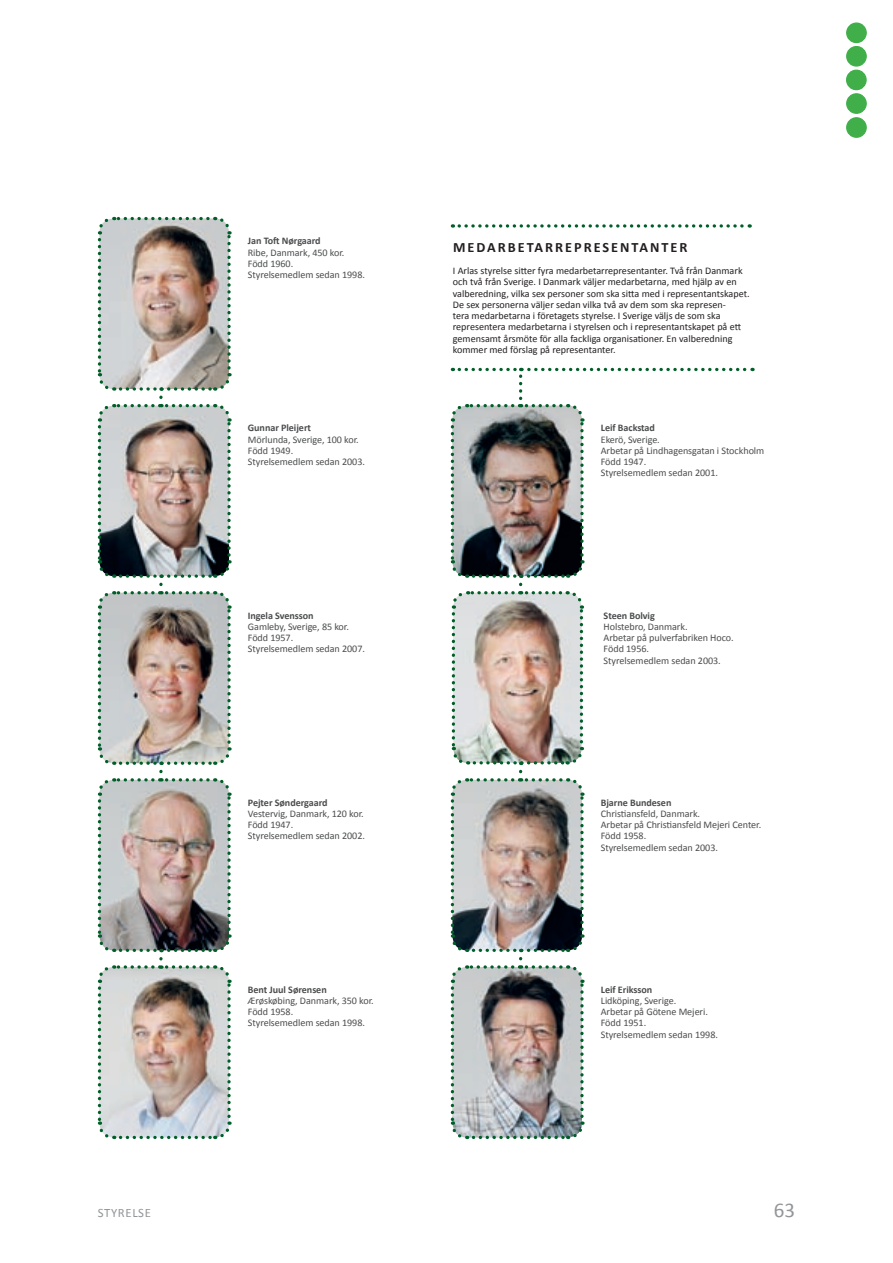
<style>
.page{position:relative;width:893px;height:1263px;background:#fff}
.page>*{position:absolute;margin:0;border:0;box-sizing:border-box;transform-origin:0 0}
.t1{font:21px "Calibri";color:#939598}
.t2{font:700 14.25px "Calibri";letter-spacing:.14em;color:#231f20}
.t3{font:12.75px "Calibri";color:#939598}
.t4{font:10.2px/11.2px "Calibri";letter-spacing:-.005em;color:#4b4c4d}
.t5{font:10.2px/11.2px "Calibri";color:#231f20}
.t6{font:700 10.2px "Calibri";letter-spacing:-.005em;color:#4b4c4d}
</style>
<div class="page">
<svg style="left:459px;top:224px;width:291px;height:4px"></svg>
<div style="left:847px;top:118px;width:19px;height:19px;background:#40ae49;border-radius:50%"></div>
<div style="left:846px;top:117px;width:21px;height:21px;border:1px solid #40ae49;border-radius:50%"></div>
<div style="left:847px;top:94px;width:19px;height:19px;background:#40ae49;border-radius:50%"></div>
<div style="left:846px;top:93px;width:21px;height:21px;border:1px solid #40ae49;border-radius:50%"></div>
<div style="left:847px;top:70px;width:19px;height:20px;background:#40ae49;border-radius:50%"></div>
<div style="left:846px;top:70px;width:21px;height:20px;border:1px solid #40ae49;border-radius:50%"></div>
<div style="left:847px;top:47px;width:19px;height:19px;background:#40ae49;border-radius:50%"></div>
<div style="left:846px;top:46px;width:21px;height:21px;border:1px solid #40ae49;border-radius:50%"></div>
<div style="left:847px;top:23px;width:19px;height:20px;background:#40ae49;border-radius:50%"></div>
<div style="left:846px;top:22px;width:21px;height:21px;border:1px solid #40ae49;border-radius:50%"></div>
<img style="left:450px;top:368px;width:303px;height:772px">
<img style="left:97px;top:216px;width:135px;height:924px">
<p class="t6" style="left:248px;top:235px;width:74px">Jan Toft Nørgaard</p>
<p class="t4" style="left:248px;top:246px;width:119px">Ribe, Danmark, 450 kor.<br>Född 1960.<br>Styrelsemedlem sedan 1998.</p>
<p class="t6" style="left:248px;top:422px;width:65px">Gunnar Pleijert</p>
<p class="t4" style="left:248px;top:433px;width:119px">Mörlunda, Sverige, 100 kor.<br>Född 1949.<br>Styrelsemedlem sedan 2003.</p>
<p class="t6" style="left:248px;top:609px;width:67px">Ingela Svensson</p>
<p class="t4" style="left:248px;top:620px;width:119px">Gamleby, Sverige, 85 kor.<br>Född 1957.<br>Styrelsemedlem sedan 2007.</p>
<p class="t6" style="left:248px;top:796px;width:81px">Pejter Søndergaard</p>
<p class="t4" style="left:248px;top:807px;width:119px">Vestervig, Danmark, 120 kor.<br>Född 1947.<br>Styrelsemedlem sedan 2002.</p>
<p class="t6" style="left:248px;top:983px;width:80px">Bent Juul Sørensen</p>
<p class="t4" style="left:248px;top:994px;width:127px">Ærøskøbing, Danmark, 350 kor.<br>Född 1958.<br>Styrelsemedlem sedan 1998.</p>
<h2 class="t2" style="left:453px;top:238px;width:34px">medarb</h2>
<h2 class="t2" style="left:518px;top:238px;width:28px">etarr</h2>
<h2 class="t2" style="left:565px;top:238px;width:121px">epresentanter</h2>
<p class="t5" style="left:453px;top:265px;width:298px">I Arlas styrelse sitter fyra medarbetarrepresentanter. Två från Danmark och två från Sverige. I Danmark väljer medarbetarna, med hjälp av en valberedning, vilka sex personer som ska sitta med i representantskapet.<br>De sex personerna väljer sedan vilka två av dem som ska represen-<br>tera medarbetarna i företagets styrelse. I Sverige väljs de som ska representera medarbetarna i styrelsen och i representantskapet på ett gemensamt årsmöte för alla fackliga organisationer. En valberedning kommer med förslag på representanter.</p>
<p class="t6" style="left:601px;top:422px;width:56px">Leif Backstad</p>
<p class="t4" style="left:601px;top:433px;width:165px">Ekerö, Sverige.<br>Arbetar på Lindhagensgatan i Stockholm<br>Född 1947.<br>Styrelsemedlem sedan 2001.</p>
<p class="t6" style="left:604px;top:609px;width:53px">Steen Bolvig</p>
<p class="t4" style="left:604px;top:620px;width:132px">Holstebro, Danmark.<br>Arbetar på pulverfabriken Hoco.<br>Född 1956.<br>Styrelsemedlem sedan 2003.</p>
<p class="t6" style="left:601px;top:796px;width:72px">Bjarne Bundesen</p>
<p class="t4" style="left:601px;top:807px;width:162px">Christiansfeld, Danmark.<br>Arbetar på Christiansfeld Mejeri Center.<br>Född 1958.<br>Styrelsemedlem sedan 2003.</p>
<p class="t6" style="left:601px;top:983px;width:53px">Leif Eriksson</p>
<p class="t4" style="left:601px;top:994px;width:119px">Lidköping, Sverige.<br>Arbetar på Götene Mejeri.<br>Född 1951.<br>Styrelsemedlem sedan 1998.</p>
<p class="t3" style="left:98px;top:1205px;width:8px">styrelse</p>
<h1 class="t1" style="left:774px;top:1197px;width:23px">63</h1>
</div>
